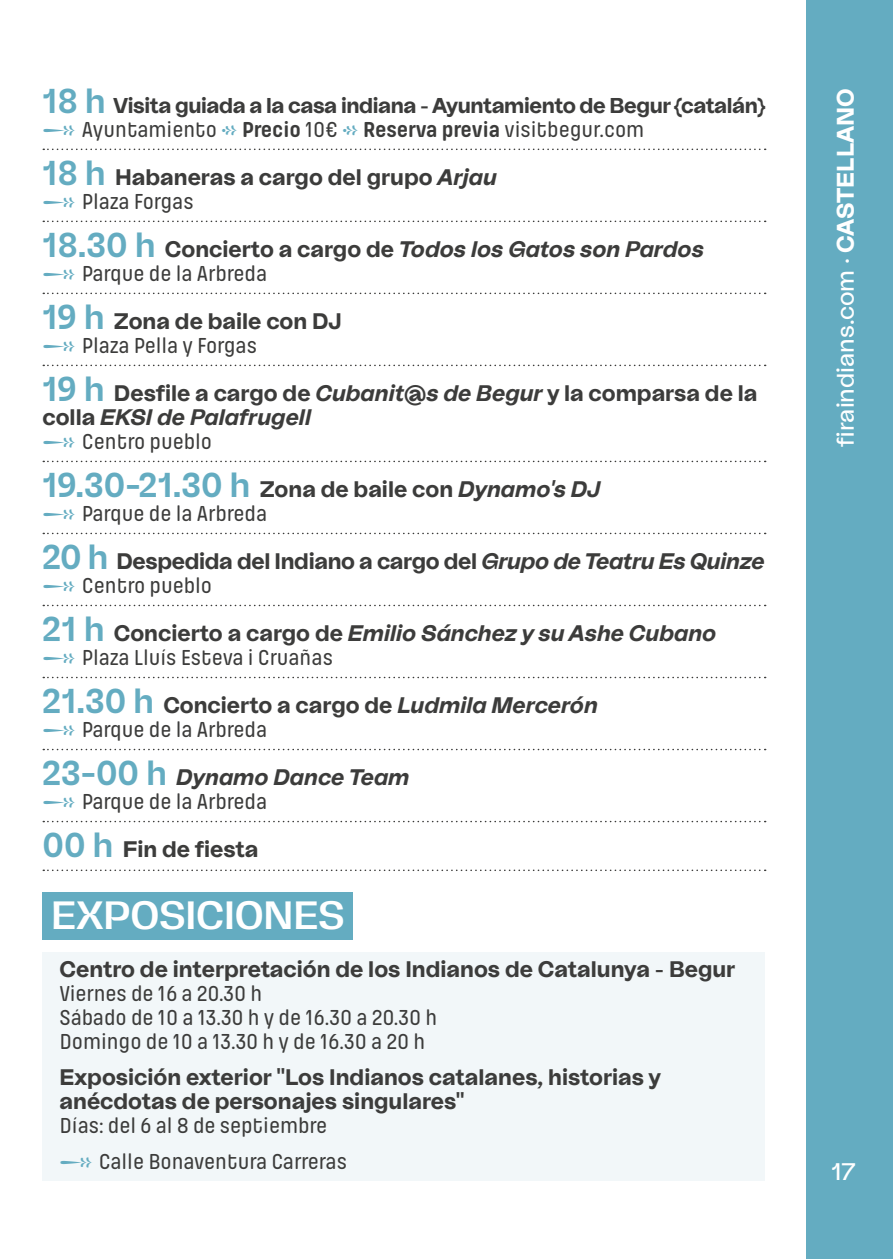
<style>
.page{position:relative;width:893px;height:1259px;background:#fff}
.page>*{position:absolute;margin:0;border:0;box-sizing:border-box;transform-origin:0 0}
.t1{font:500 36px "Hagrid";color:#fff}
.t2{font:24px "La Nord V2.1";color:#fff}
.t3{font:700 22.5px/24px "La Nord V2.1";color:#3c3c3b}
.t4{font:500 22.5px/24px "Pilcrow Soft";letter-spacing:-.005em;color:#3c3c3b}
.t5{font:italic 700 22.5px "La Nord V2.1";color:#3c3c3b}
.t6{font:700 21.6px "La Nord V2.1";letter-spacing:-.02em;color:#3c3c3b}
.s1{font-family:"Wasa";font-size:34.5px;color:#64acc1}
.s2{font-weight:700}
.s3{font-style:italic}
.s4{font-family:"Wasa";font-style:normal;font-size:34.5px;color:#64acc1}
.s5{font-style:normal}
</style>
<div class="page">
<div style="left:806px;top:0;width:87px;height:1259px;background:#64acc1"></div>
<svg style="left:43px;top:149px;width:723px;height:1px"></svg>
<svg style="left:43px;top:221px;width:723px;height:1px"></svg>
<svg style="left:43px;top:293px;width:723px;height:1px"></svg>
<svg style="left:43px;top:365px;width:723px;height:1px"></svg>
<svg style="left:43px;top:461px;width:723px;height:1px"></svg>
<svg style="left:43px;top:533px;width:723px;height:1px"></svg>
<svg style="left:43px;top:605px;width:723px;height:1px"></svg>
<svg style="left:43px;top:677px;width:723px;height:1px"></svg>
<svg style="left:43px;top:749px;width:723px;height:1px"></svg>
<svg style="left:43px;top:821px;width:723px;height:1px"></svg>
<svg style="left:43px;top:869px;width:723px;height:2px"></svg>
<div style="left:43px;top:953px;width:722px;height:228px;background:#f2f7f9"></div>
<div style="left:43px;top:892px;width:310px;height:47px;background:#64acc1"></div>
<p class="t6" style="left:43px;top:91px;width:724px"><span class="s1">18 h</span> Visita guiada a la casa indiana - Ayuntamiento de Begur {catalán}</p>
<p class="t4" style="left:82px;top:118px;width:564px">Ayuntamiento <span class="s2">Precio</span> 10€ <span class="s2">Reserva previa</span> visitbegur.com</p>
<p class="t3" style="left:43px;top:164px;width:456px"><span class="s1">18 h</span> Habaneras a cargo del grupo <span class="s3">Arjau</span></p>
<p class="t4" style="left:82px;top:190px;width:113px">Plaza Forgas</p>
<p class="t5" style="left:43px;top:234px;width:663px"><span class="s4">18.30 h</span> <span class="s5">Concierto a cargo de</span> Todos los Gatos son Pardos</p>
<p class="t4" style="left:82px;top:262px;width:187px">Parque de la Arbreda</p>
<p class="t3" style="left:43px;top:308px;width:301px"><span class="s1">19 h</span> Zona de baile con DJ</p>
<p class="t4" style="left:82px;top:334px;width:177px">Plaza Pella y Forgas</p>
<p class="t3" style="left:43px;top:380px;width:716px"><span class="s1">19 h</span> Desfile a cargo de <span class="s3">Cubanit@s de Begur</span> y la comparsa de la colla <span class="s3">EKSI de Palafrugell</span></p>
<p class="t4" style="left:82px;top:430px;width:132px">Centro pueblo</p>
<p class="t3" style="left:43px;top:476px;width:560px"><span class="s1">19.30-21.30 h</span> Zona de baile con <span class="s3">Dynamo's DJ</span></p>
<p class="t4" style="left:82px;top:502px;width:187px">Parque de la Arbreda</p>
<p class="t3" style="left:43px;top:548px;width:724px"><span class="s1">20 h</span> Despedida del Indiano a cargo del <span class="s3">Grupo de Teatru Es Quinze</span></p>
<p class="t4" style="left:82px;top:574px;width:132px">Centro pueblo</p>
<p class="t5" style="left:43px;top:618px;width:675px"><span class="s4">21 h</span> <span class="s5">Concierto a cargo de</span> Emilio Sánchez y su Ashe Cubano</p>
<p class="t4" style="left:82px;top:646px;width:253px">Plaza Lluís Esteva i Cruañas</p>
<p class="t3" style="left:43px;top:692px;width:557px"><span class="s1">21.30 h</span> Concierto a cargo de <span class="s3">Ludmila Mercerón</span></p>
<p class="t4" style="left:82px;top:718px;width:187px">Parque de la Arbreda</p>
<p class="t5" style="left:43px;top:762px;width:368px"><span class="s4">23-00 h</span> Dynamo Dance Team</p>
<p class="t4" style="left:82px;top:790px;width:187px">Parque de la Arbreda</p>
<p class="t3" style="left:43px;top:836px;width:217px"><span class="s1">00 h</span> Fin de fiesta</p>
<h1 class="t1" style="left:51px;top:895px;width:295px">EXPOSICIONES</h1>
<p class="t3" style="left:60px;top:956px;width:677px">Centro de interpretación de los Indianos de Catalunya - Begur</p>
<p class="t4" style="left:60px;top:982px;width:379px">Viernes de 16 a 20.30 h<br>Sábado de 10 a 13.30 h y de 16.30 a 20.30 h<br>Domingo de 10 a 13.30 h y de 16.30 a 20 h</p>
<p class="t3" style="left:60px;top:1064px;width:603px">Exposición exterior "Los Indianos catalanes, historias y anécdotas de personajes singulares"</p>
<p class="t4" style="left:99px;top:1108px;width:250px;line-height:36px;text-indent:-39px">Días: del 6 al 8 de septiembre<br>Calle Bonaventura Carreras</p>
<p class="t2" style="left:830px;top:446px;width:359px;rotate:-90deg">firaindians.com · <span class="s2">CASTELLANO</span></p>
<p class="t2" style="left:832px;top:1155px;width:25px">17</p>
</div>
